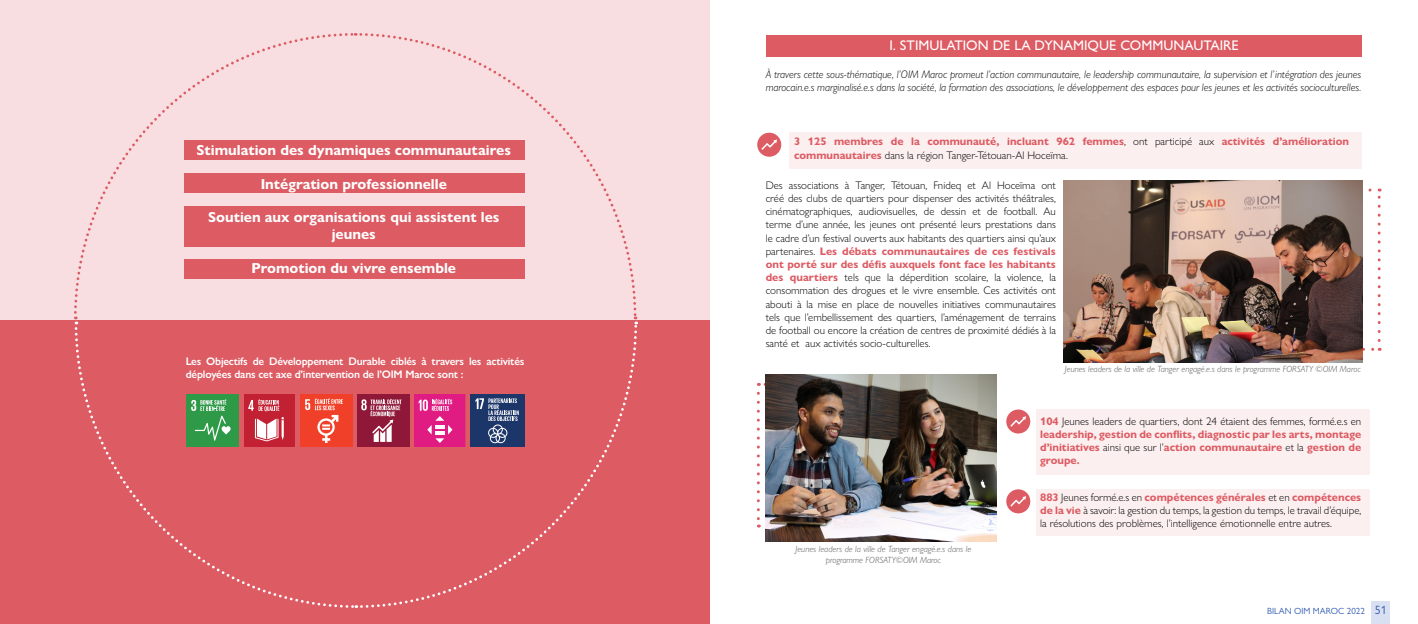
<style>
.page{position:relative;width:1418px;height:624px;background:#fff}
.page>*{position:absolute;margin:0;border:0;box-sizing:border-box;transform-origin:0 0}
.t1{font:700 14.5px/17.5px "Gill Sans Nova";color:#fff;text-align:center}
.t2{font:500 14px "Gill Sans Nova";color:#fff}
.t3{font:300 11px/13.2px "Gill Sans Nova";color:#000;text-align:justify}
.t4{font:700 11px/13.2px "Gill Sans Nova";color:#dd5b63}
.t5{font:italic 300 11px/13.2px "Gill Sans Nova";color:#000}
.t6{font:600 11px/13.2px "Gill Sans Nova";letter-spacing:-.02em;color:#fff}
.t7{font:italic 300 9px/10.8px "Gill Sans Nova";color:#575756;text-align:center}
.t8{font:9px "Gill Sans Nova";color:#335cb3}
.s1{font-weight:300;color:#000}
.s2{font-weight:700;color:#dd5b63}
.s3{font-size:12px}
</style>
<div class="page">
<svg style="left:1362px;top:348px;width:17px;height:3px"></svg>
<svg style="left:1377px;top:188px;width:3px;height:152px"></svg>
<svg style="left:756px;top:393px;width:3px;height:134px"></svg>
<svg style="left:758px;top:383px;width:7px;height:3px"></svg>
<div style="left:789px;top:133px;width:573px;height:36px;background:#fcefef"></div>
<div style="left:1035px;top:409px;width:334px;height:65px;background:#fcefef"></div>
<div style="left:1035px;top:489px;width:334px;height:46px;background:#fcefef"></div>
<div style="left:765px;top:35px;width:596px;height:22px;background:#dd5b63"></div>
<img style="left:1063px;top:181px;width:299px;height:181px">
<img style="left:765px;top:375px;width:231px;height:166px">
<div style="left:757px;top:133px;width:24px;height:24px;background:#dd5b63;border-radius:50%"></div>
<svg style="left:761px;top:139px;width:16px;height:11px"></svg>
<div style="left:1006px;top:409px;width:24px;height:24px;background:#dd5b63;border-radius:50%"></div>
<svg style="left:1010px;top:416px;width:16px;height:10px"></svg>
<div style="left:1006px;top:489px;width:24px;height:24px;background:#dd5b63;border-radius:50%"></div>
<svg style="left:1010px;top:496px;width:16px;height:10px"></svg>
<div style="left:0;top:0;width:710px;height:393px;background:#f8dee0"></div>
<div style="left:0;top:320px;width:709px;height:304px;background:#dd5b63"></div>
<svg style="left:74px;top:327px;width:282px;height:281px"></svg>
<svg style="left:358px;top:323px;width:280px;height:285px"></svg>
<div style="left:244px;top:394px;width:50px;height:53px;background:#c22133"></div>
<svg style="left:255px;top:417px;width:29px;height:24px"></svg>
<svg style="left:248px;top:399px;width:31px;height:12px"></svg>
<div style="left:300px;top:394px;width:52px;height:53px;background:#f04029"></div>
<svg style="left:305px;top:398px;width:38px;height:44px"></svg>
<svg style="left:414px;top:395px;width:51px;height:51px;background:#e33891"></svg>
<div style="left:470px;top:394px;width:54px;height:53px;background:#1c3669"></div>
<svg style="left:475px;top:398px;width:44px;height:45px"></svg>
<div style="left:186px;top:394px;width:52px;height:53px;background:#2e9947"></div>
<svg style="left:191px;top:399px;width:39px;height:41px"></svg>
<div style="left:357px;top:394px;width:52px;height:53px;background:#8f1738"></div>
<svg style="left:361px;top:399px;width:41px;height:43px"></svg>
<svg style="left:74px;top:33px;width:281px;height:281px"></svg>
<svg style="left:358px;top:33px;width:280px;height:285px"></svg>
<svg style="left:75px;top:316px;width:2px;height:8px"></svg>
<div style="left:1371px;top:601px;width:18px;height:23px;background:#d9e0f1"></div>
<h1 class="t1" style="left:196px;top:142px;width:316px">Stimulation des dynamiques communautaires</h1>
<h1 class="t1" style="left:261px;top:175px;width:188px">Intégration professionnelle</h1>
<h1 class="t1" style="left:208px;top:208px;width:293px">Soutien aux organisations qui assistent les jeunes</h1>
<h1 class="t1" style="left:251px;top:259px;width:206px">Promotion du vivre ensemble</h1>
<p class="t6" style="left:186px;top:354px;width:340px">Les Objectifs de Développement Durable ciblés à travers les activités déployées dans cet axe d’intervention de l’OIM Maroc sont :</p>
<p class="t2" style="left:889px;top:37px;width:351px">I. STIMULATION DE LA DYNAMIQUE COMMUNAUTAIRE</p>
<p class="t5" style="left:765px;top:67px;width:597px">À travers cette sous-thématique, l’OIM Maroc promeut l’action communautaire, le leadership communautaire, la supervision et l’intégration des jeunes marocain.e.s marginalisé.e.s dans la société, la formation des associations, le développement des espaces pour les jeunes et les activités socioculturelles.</p>
<p class="t4" style="left:794px;top:135px;width:556px">3 125 membres de la communauté, incluant 962 femmes<span class="s1">, ont participé aux</span> activités d’amélioration communautaires <span class="s1">dans la région Tanger-Tétouan-Al Hoceïma.</span></p>
<p class="t3" style="left:765px;top:178px;width:292px">Des associations à Tanger, Tétouan, Fnideq et Al Hoceïma ont créé des clubs de quartiers pour dispenser des activités théâtrales, cinématographiques, audiovisuelles, de dessin et de football. Au terme d’une année, les jeunes ont présenté leurs prestations dans le cadre d’un festival ouverts aux habitants des quartiers ainsi qu’aux partenaires. <span class="s2">Les débats communautaires de ces festivals ont porté sur des défis auxquels font face les habitants des quartiers</span> tels que la déperdition scolaire, la violence, la consommation des drogues et le vivre ensemble. Ces activités ont abouti à la mise en place de nouvelles initiatives communautaires tels que l’embellissement des quartiers, l’aménagement de terrains de football ou encore la création de centres de proximité dédiés à la santé et aux activités socio-culturelles.</p>
<p class="t7" style="left:1064px;top:364px;width:297px">Jeunes leaders de la ville de Tanger engagé.e.s dans le programme FORSATY ©OIM Maroc</p>
<p class="t7" style="left:795px;top:543px;width:177px">Jeunes leaders de la ville de Tanger engagé.e.s dans le programme FORSATY©OIM Maroc</p>
<p class="t4" style="left:1040px;top:414px;width:323px;text-align:justify">104 <span class="s1">Jeunes leaders de quartiers, dont 24 étaient des femmes, formé.e.s en </span>leadership, gestion de conflits, diagnostic par les arts, montage d’initiatives <span class="s1">ainsi que sur l’</span>action communautaire <span class="s1">et la</span> gestion de groupe.</p>
<p class="t3" style="left:1040px;top:490px;width:323px"><span class="s2">883</span> Jeunes formé.e.s en <span class="s2">compétences générales</span> et en <span class="s2">compétences de la vie</span> à savoir: la gestion du temps, la gestion du temps, le travail d’équipe, la résolutions des problèmes, l’intelligence émotionnelle entre autres.</p>
<p class="t8" style="left:1267px;top:605px;width:121px">BILAN OIM MAROC 2022 <span class="s3">51</span></p>
</div>
